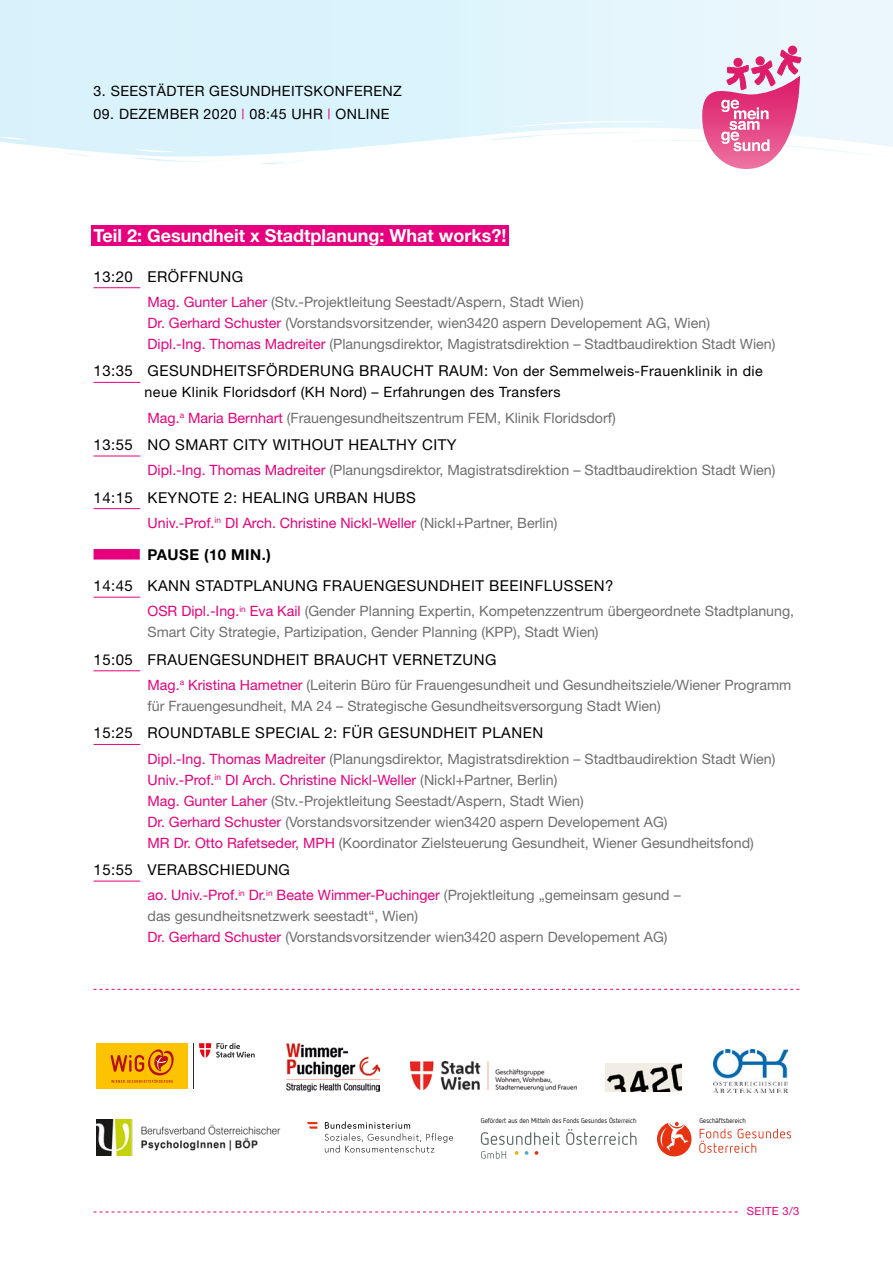
<style>
.page{position:relative;width:893px;height:1263px;background:#fff}
.page>*{position:absolute;margin:0;border:0;box-sizing:border-box;transform-origin:0 0}
.h2_gemeinsam_gesund{font:700 18px "Helvetica Neue";color:#fff}
.h3_gemeinsam_gesund{font:15px "Helvetica Neue";letter-spacing:.03em;color:#000}
.h3_gemeinsam_gesund-2{font:700 15px "Helvetica Neue";letter-spacing:.03em;color:#000}
.p_copy_ggs_tagungspr{font:14.25px/21px "Helvetica Neue";color:#706f6f}
.p_copy_ggs_tagungspr-2{font:14.25px "Helvetica Neue";color:#e6007d}
.h3_gemeinsam_gesund-3{font:14.25px "Helvetica Neue";letter-spacing:.03em;color:#000}
.t1{font:11.25px "Helvetica Neue";letter-spacing:.03em;color:#e6007d}
.t2{font:6.9px "Netto OT";color:#000}
.s1{color:#e6007d}
.s2{font-size:14.25px}
.s3{color:#706f6f}
</style>
<div class="page">
<div style="left:91px;top:225px;width:418px;height:20px;background:#e6007d"></div>
<hr style="left:94px;top:287px;width:46px;height:1px;background:#e6007d">
<hr style="left:94px;top:382px;width:46px;height:1px;background:#e6007d">
<hr style="left:94px;top:456px;width:46px;height:1px;background:#e6007d">
<hr style="left:94px;top:508px;width:46px;height:1px;background:#e6007d">
<hr style="left:94px;top:597px;width:46px;height:1px;background:#e6007d">
<hr style="left:94px;top:670px;width:46px;height:1px;background:#e6007d">
<hr style="left:94px;top:744px;width:46px;height:1px;background:#e6007d">
<hr style="left:94px;top:881px;width:46px;height:1px;background:#e6007d">
<div style="left:94px;top:549px;width:46px;height:10px;background:#e6007d"></div>
<svg style="left:260px;top:163px;width:22px;height:1px"></svg>
<svg style="left:0;top:0;width:893px;height:163px;background:#def4fc"></svg>
<svg style="left:484px;top:45px;width:405px;height:124px"></svg>
<svg style="left:94px;top:1211px;width:644px;height:1px"></svg>
<svg style="left:94px;top:989px;width:705px;height:1px"></svg>
<hr style="left:193px;top:1043px;width:1px;height:46px;background:#282827">
<svg style="left:199px;top:1043px;width:56px;height:14px"></svg>
<div style="left:96px;top:1043px;width:92px;height:46px;background:#fdc300"></div>
<svg style="left:111px;top:1049px;width:63px;height:34px"></svg>
<img style="left:411px;top:1061px;width:165px;height:30px">
<img style="left:287px;top:1043px;width:92px;height:48px">
<img style="left:606px;top:1063px;width:76px;height:28px">
<img style="left:96px;top:1119px;width:185px;height:36px">
<img style="left:713px;top:1049px;width:74px;height:44px">
<svg style="left:481px;top:1132px;width:79px;height:13px"></svg>
<svg style="left:566px;top:1129px;width:71px;height:16px"></svg>
<svg style="left:481px;top:1151px;width:25px;height:8px"></svg>
<svg style="left:515px;top:1151px;width:4px;height:4px"></svg>
<svg style="left:525px;top:1151px;width:3px;height:4px"></svg>
<svg style="left:535px;top:1151px;width:3px;height:4px"></svg>
<svg style="left:657px;top:1122px;width:34px;height:34px"></svg>
<svg style="left:699px;top:1129px;width:92px;height:24px"></svg>
<svg style="left:325px;top:1121px;width:128px;height:31px"></svg>
<svg style="left:307px;top:1122px;width:10px;height:7px"></svg>
<p class="h3_gemeinsam_gesund-3" style="left:94px;top:83px;width:310px">3. SEESTÄDTER GESUNDHEITSKONFERENZ</p>
<p class="h3_gemeinsam_gesund-3" style="left:94px;top:105px;width:297px">09. DEZEMBER 2020 <span class="s1">|</span> 08:45 UHR <span class="s1">|</span> ONLINE</p>
<p class="h2_gemeinsam_gesund" style="left:94px;top:224px;width:414px">Teil 2: Gesundheit x Stadtplanung: What works?!</p>
<p class="h3_gemeinsam_gesund" style="left:94px;top:267px;width:151px">13:20 ERÖFFNUNG</p>
<p class="p_copy_ggs_tagungspr" style="left:148px;top:291px;width:438px"><span class="s1">Mag. Gunter Laher</span> (Stv.-Projektleitung Seestadt/Aspern, Stadt Wien)</p>
<p class="p_copy_ggs_tagungspr" style="left:148px;top:312px;width:564px"><span class="s1">Dr. Gerhard Schuster</span> (Vorstandsvorsitzender, wien3420 aspern Developement AG, Wien)</p>
<p class="p_copy_ggs_tagungspr" style="left:148px;top:333px;width:629px"><span class="s1">Dipl.-Ing. Thomas Madreiter</span> (Planungsdirektor, Magistratsdirektion – Stadtbaudirektion Stadt Wien)</p>
<p class="h3_gemeinsam_gesund" style="left:94px;top:362px;width:671px">13:35 GESUNDHEITSFÖRDERUNG BRAUCHT RAUM: <span class="s2">Von der Semmelweis-Frauenklinik in die</span></p>
<p class="h3_gemeinsam_gesund-3" style="left:145px;top:384px;width:417px">neue Klinik Floridsdorf (KH Nord) – Erfahrungen des Transfers</p>
<p class="p_copy_ggs_tagungspr" style="left:148px;top:407px;width:470px"><span class="s1">Mag.</span><sup>a</sup> <span class="s1">Maria Bernhart</span> (Frauengesundheitszentrum FEM, Klinik Floridsdorf)</p>
<p class="h3_gemeinsam_gesund" style="left:94px;top:436px;width:365px">13:55 NO SMART CITY WITHOUT HEALTHY CITY</p>
<p class="p_copy_ggs_tagungspr" style="left:148px;top:459px;width:629px"><span class="s1">Dipl.-Ing. Thomas Madreiter</span> (Planungsdirektor, Magistratsdirektion – Stadtbaudirektion Stadt Wien)</p>
<p class="h3_gemeinsam_gesund" style="left:94px;top:488px;width:324px">14:15 KEYNOTE 2: HEALING URBAN HUBS</p>
<p class="p_copy_ggs_tagungspr-2" style="left:148px;top:514px;width:411px">Univ.-Prof.<sup>in</sup> DI Arch. Christine Nickl-Weller <span class="s3">(Nickl+Partner, Berlin)</span></p>
<p class="h3_gemeinsam_gesund-2" style="left:148px;top:545px;width:125px">PAUSE (10 MIN.)</p>
<p class="h3_gemeinsam_gesund" style="left:94px;top:577px;width:521px">14:45 KANN STADTPLANUNG FRAUENGESUNDHEIT BEEINFLUSSEN?</p>
<p class="p_copy_ggs_tagungspr" style="left:148px;top:601px;width:648px"><span class="s1">OSR Dipl.-Ing.</span><sup>in</sup> <span class="s1">Eva Kail</span> (Gender Planning Expertin, Kompetenzzentrum übergeordnete Stadtplanung,<br>Smart City Strategie, Partizipation, Gender Planning (KPP), Stadt Wien)</p>
<p class="h3_gemeinsam_gesund" style="left:94px;top:650px;width:404px">15:05 FRAUENGESUNDHEIT BRAUCHT VERNETZUNG</p>
<p class="p_copy_ggs_tagungspr" style="left:148px;top:674px;width:645px"><span class="s1">Mag.</span><sup>a</sup> <span class="s1">Kristina Hametner</span> (Leiterin Büro für Frauengesundheit und Gesundheitsziele/Wiener Programm für Frauengesundheit, MA 24 – Strategische Gesundheitsversorgung Stadt Wien)</p>
<p class="h3_gemeinsam_gesund" style="left:94px;top:724px;width:451px">15:25 ROUNDTABLE SPECIAL 2: FÜR GESUNDHEIT PLANEN</p>
<p class="p_copy_ggs_tagungspr" style="left:148px;top:748px;width:629px"><span class="s1">Dipl.-Ing. Thomas Madreiter</span> (Planungsdirektor, Magistratsdirektion – Stadtbaudirektion Stadt Wien)</p>
<p class="p_copy_ggs_tagungspr-2" style="left:148px;top:771px;width:411px">Univ.-Prof.<sup>in</sup> DI Arch. Christine Nickl-Weller <span class="s3">(Nickl+Partner, Berlin)</span></p>
<p class="p_copy_ggs_tagungspr" style="left:148px;top:790px;width:438px"><span class="s1">Mag. Gunter Laher</span> (Stv.-Projektleitung Seestadt/Aspern, Stadt Wien)</p>
<p class="p_copy_ggs_tagungspr" style="left:148px;top:811px;width:521px"><span class="s1">Dr. Gerhard Schuster</span> (Vorstandsvorsitzender wien3420 aspern Developement AG)</p>
<p class="p_copy_ggs_tagungspr" style="left:148px;top:832px;width:608px"><span class="s1">MR Dr. Otto Rafetseder, MPH</span> (Koordinator Zielsteuerung Gesundheit, Wiener Gesundheitsfond)</p>
<p class="h3_gemeinsam_gesund" style="left:94px;top:861px;width:198px">15:55 VERABSCHIEDUNG</p>
<p class="p_copy_ggs_tagungspr" style="left:148px;top:884px;width:535px"><span class="s1">ao. Univ.-Prof.</span><sup>in</sup> <span class="s1">Dr.</span><sup>in</sup> <span class="s1">Beate Wimmer-Puchinger</span> (Projektleitung „gemeinsam gesund – das gesundheitsnetzwerk seestadt“, Wien)</p>
<p class="p_copy_ggs_tagungspr" style="left:148px;top:926px;width:521px"><span class="s1">Dr. Gerhard Schuster</span> (Vorstandsvorsitzender wien3420 aspern Developement AG)</p>
<p class="t2" style="left:481px;top:1116px;width:157px">Gefördert aus den Mitteln des Fonds Gesundes Österreich</p>
<p class="t2" style="left:699px;top:1116px;width:48px">Geschäftsbereich</p>
<p class="t1" style="left:747px;top:1205px;width:54px">SEITE 3/3</p>
</div>
